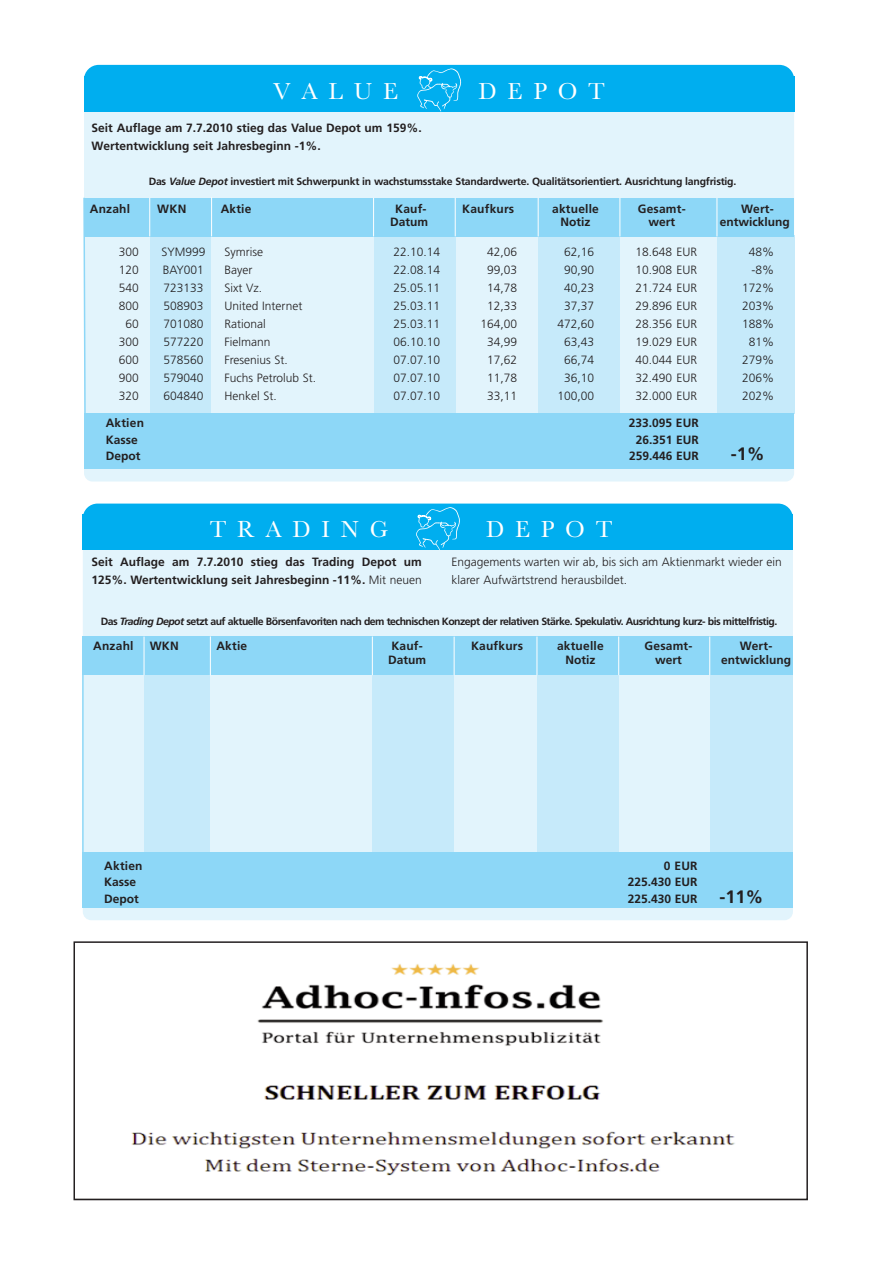
<style>
.page{position:relative;width:893px;height:1263px;background:#fff}
.page>*{position:absolute;margin:0;border:0;box-sizing:border-box;transform-origin:0 0}
.t1{font:24px "Baskerville";letter-spacing:.45em;color:#fff}
.t2{font:700 18px "Frutiger";color:#231f20}
.t3{font:300 12px/18px "Frutiger";color:#231f20}
.t4{font:700 12px/18px "Frutiger";color:#231f20}
.t5{font:700 10.5px "Frutiger";letter-spacing:-.05em;color:#231f20}
.t6{font:700 10.5px "Frutiger";letter-spacing:-.02em;color:#231f20}
.s1{font-style:italic}
.s2{font-weight:300}
.s3{font-size:18px}
</style>
<div class="page">
<div style="left:84px;top:85px;width:710px;height:396px;background:#e2f4fc;border-radius:9px"></div>
<div style="left:84px;top:65px;width:710px;height:29px;background:#00aeef;border-radius:15px"></div>
<div style="left:84px;top:76px;width:710px;height:35px;background:#00aeef"></div>
<div style="left:150px;top:235px;width:61px;height:180px;background:#c6eafa"></div>
<div style="left:374px;top:236px;width:81px;height:180px;background:#c6eafa"></div>
<div style="left:538px;top:235px;width:82px;height:181px;background:#c6eafa"></div>
<div style="left:717px;top:235px;width:77px;height:179px;background:#c6eafa"></div>
<div style="left:84px;top:198px;width:710px;height:38px;background:#8dd7f7"></div>
<div style="left:84px;top:414px;width:710px;height:55px;background:#8dd7f7"></div>
<hr style="left:149px;top:198px;width:1px;height:38px;background:#fff">
<svg style="left:83px;top:197px;width:4px;height:217px"></svg>
<hr style="left:211px;top:197px;width:1px;height:39px;background:#fff">
<hr style="left:373px;top:198px;width:1px;height:38px;background:#fff">
<hr style="left:455px;top:198px;width:1px;height:38px;background:#fff">
<hr style="left:538px;top:198px;width:1px;height:38px;background:#fff">
<hr style="left:619px;top:198px;width:1px;height:38px;background:#fff">
<hr style="left:717px;top:198px;width:1px;height:38px;background:#fff">
<svg style="left:417px;top:68px;width:44px;height:43px"></svg>
<div style="left:83px;top:523px;width:710px;height:397px;background:#e2f4fc;border-radius:9px"></div>
<div style="left:83px;top:504px;width:710px;height:29px;background:#00aeef;border-radius:15px"></div>
<div style="left:83px;top:514px;width:710px;height:36px;background:#00aeef"></div>
<div style="left:144px;top:674px;width:66px;height:180px;background:#c6eafa"></div>
<div style="left:373px;top:674px;width:81px;height:181px;background:#c6eafa"></div>
<div style="left:537px;top:673px;width:82px;height:181px;background:#c6eafa"></div>
<div style="left:711px;top:674px;width:82px;height:178px;background:#c6eafa"></div>
<div style="left:82px;top:636px;width:711px;height:39px;background:#8dd7f7"></div>
<div style="left:82px;top:852px;width:711px;height:56px;background:#8dd7f7"></div>
<hr style="left:144px;top:636px;width:1px;height:39px;background:#fff">
<hr style="left:82px;top:637px;width:2px;height:215px;background:#8dd7f7">
<hr style="left:210px;top:636px;width:1px;height:39px;background:#fff">
<hr style="left:372px;top:636px;width:1px;height:39px;background:#fff">
<hr style="left:454px;top:637px;width:1px;height:38px;background:#fff">
<hr style="left:537px;top:636px;width:1px;height:39px;background:#fff">
<hr style="left:618px;top:636px;width:1px;height:39px;background:#fff">
<hr style="left:709px;top:636px;width:1px;height:39px;background:#fff">
<svg style="left:416px;top:507px;width:44px;height:43px"></svg>
<img style="left:131px;top:964px;width:604px;height:212px">
<div style="left:74px;top:941px;width:734px;height:259px;border:2px solid #231f20"></div>
<h1 class="t1" style="left:273px;top:76px;width:126px">VALUE</h1>
<h1 class="t1" style="left:478px;top:76px;width:128px">DEPOT</h1>
<p class="t4" style="left:92px;top:120px;width:332px">Seit Auflage am 7.7.2010 stieg das Value Depot um 159%.<br>Wertentwicklung seit Jahresbeginn -1%.</p>
<p class="t6" style="left:149px;top:177px;width:589px">Das <span class="s1">Value Depot</span> investiert mit Schwerpunkt in wachstumsstake Standardwerte. Qualitätsorientiert. Ausrichtung langfristig.</p>
<p class="t4" style="left:90px;top:201px;width:42px">Anzahl</p>
<p class="t4" style="left:157px;top:201px;width:31px">WKN</p>
<p class="t4" style="left:221px;top:201px;width:32px">Aktie</p>
<p class="t4" style="left:395px;top:201px;width:33px">Kauf-</p>
<p class="t4" style="left:462px;top:201px;width:54px">Kaufkurs</p>
<p class="t4" style="left:552px;top:201px;width:48px">aktuelle</p>
<p class="t4" style="left:638px;top:201px;width:49px">Gesamt-</p>
<p class="t4" style="left:741px;top:201px;width:34px">Wert-</p>
<p class="t4" style="left:390px;top:214px;width:39px">Datum</p>
<p class="t4" style="left:561px;top:214px;width:31px">Notiz</p>
<p class="t4" style="left:648px;top:214px;width:28px">wert</p>
<p class="t4" style="left:720px;top:214px;width:71px">entwicklung</p>
<p class="t3" style="left:119px;top:244px;width:22px">300</p>
<p class="t3" style="left:161px;top:244px;width:46px">SYM999</p>
<p class="t3" style="left:224px;top:244px;width:40px">Symrise</p>
<p class="t3" style="left:393px;top:244px;width:48px">22.10.14</p>
<p class="t3" style="left:487px;top:244px;width:32px">42,06</p>
<p class="t3" style="left:119px;top:262px;width:22px">120</p>
<p class="t3" style="left:163px;top:262px;width:42px">BAY001</p>
<p class="t3" style="left:224px;top:262px;width:29px">Bayer</p>
<p class="t3" style="left:393px;top:262px;width:48px">22.08.14</p>
<p class="t3" style="left:487px;top:262px;width:32px">99,03</p>
<p class="t3" style="left:119px;top:280px;width:22px">540</p>
<p class="t3" style="left:163px;top:280px;width:42px">723133</p>
<p class="t3" style="left:224px;top:280px;width:39px">Sixt Vz.</p>
<p class="t3" style="left:393px;top:280px;width:48px">25.05.11</p>
<p class="t3" style="left:487px;top:280px;width:32px">14,78</p>
<p class="t3" style="left:119px;top:298px;width:22px">800</p>
<p class="t3" style="left:163px;top:298px;width:42px">508903</p>
<p class="t3" style="left:224px;top:298px;width:79px">United Internet</p>
<p class="t3" style="left:393px;top:298px;width:48px">25.03.11</p>
<p class="t3" style="left:487px;top:298px;width:32px">12,33</p>
<p class="t3" style="left:125px;top:316px;width:15px">60</p>
<p class="t3" style="left:163px;top:316px;width:42px">701080</p>
<p class="t3" style="left:224px;top:316px;width:43px">Rational</p>
<p class="t3" style="left:393px;top:316px;width:48px">25.03.11</p>
<p class="t3" style="left:480px;top:316px;width:38px">164,00</p>
<p class="t3" style="left:119px;top:334px;width:22px">300</p>
<p class="t3" style="left:163px;top:334px;width:42px">577220</p>
<p class="t3" style="left:224px;top:334px;width:47px">Fielmann</p>
<p class="t3" style="left:393px;top:334px;width:48px">06.10.10</p>
<p class="t3" style="left:487px;top:334px;width:32px">34,99</p>
<p class="t3" style="left:119px;top:352px;width:22px">600</p>
<p class="t3" style="left:163px;top:352px;width:42px">578560</p>
<p class="t3" style="left:224px;top:352px;width:65px">Fresenius St.</p>
<p class="t3" style="left:393px;top:352px;width:48px">07.07.10</p>
<p class="t3" style="left:487px;top:352px;width:32px">17,62</p>
<p class="t3" style="left:119px;top:370px;width:22px">900</p>
<p class="t3" style="left:163px;top:370px;width:42px">579040</p>
<p class="t3" style="left:224px;top:370px;width:93px">Fuchs Petrolub St.</p>
<p class="t3" style="left:393px;top:370px;width:48px">07.07.10</p>
<p class="t3" style="left:487px;top:370px;width:32px">11,78</p>
<p class="t3" style="left:119px;top:388px;width:22px">320</p>
<p class="t3" style="left:163px;top:388px;width:42px">604840</p>
<p class="t3" style="left:224px;top:388px;width:54px">Henkel St.</p>
<p class="t3" style="left:393px;top:388px;width:48px">07.07.10</p>
<p class="t3" style="left:487px;top:388px;width:32px">33,11</p>
<p class="t4" style="left:106px;top:415px;width:40px">Aktien</p>
<p class="t4" style="left:629px;top:415px;width:72px">233.095 EUR</p>
<p class="t4" style="left:106px;top:431px;width:33px">Kasse</p>
<p class="t4" style="left:636px;top:431px;width:65px">26.351 EUR</p>
<p class="t4" style="left:106px;top:448px;width:36px">Depot</p>
<p class="t4" style="left:629px;top:448px;width:71px">259.446 EUR</p>
<h2 class="t2" style="left:731px;top:447px;width:35px">-1%</h2>
<p class="t3" style="left:742px;top:244px;width:34px;text-align:right">48% -8%<br>172%<br>203%<br>188%<br>81%<br>279%<br>206%<br>202%</p>
<p class="t3" style="left:557px;top:244px;width:38px;text-align:center">62,16<br>90,90<br>40,23<br>37,37<br>472,60<br>63,43<br>66,74<br>36,10<br>100,00</p>
<p class="t3" style="left:635px;top:244px;width:63px;text-align:justify">18.648 EUR 10.908 EUR 21.724 EUR 29.896 EUR 28.356 EUR 19.029 EUR 40.044 EUR 32.490 EUR 32.000 EUR</p>
<h1 class="t1" style="left:210px;top:515px;width:180px">TRADING</h1>
<h1 class="t1" style="left:486px;top:515px;width:128px">DEPOT</h1>
<p class="t4" style="left:92px;top:554px;width:332px">Seit Auflage am 7.7.2010 stieg das Trading Depot um<br>125%. Wertentwicklung seit Jahresbeginn -11%. <span class="s2">Mit neuen</span></p>
<p class="t3" style="left:451px;top:554px;width:332px">Engagements warten wir ab, bis sich am Aktienmarkt wieder ein klarer Aufwärtstrend herausbildet.</p>
<p class="t5" style="left:101px;top:617px;width:678px">Das <span class="s1">Trading Depot</span> setzt auf aktuelle Börsenfavoriten nach dem technischen Konzept der relativen Stärke. Spekulativ. Ausrichtung kurz- bis mittelfristig.</p>
<p class="t4" style="left:93px;top:638px;width:42px">Anzahl</p>
<p class="t4" style="left:150px;top:638px;width:31px">WKN</p>
<p class="t4" style="left:216px;top:638px;width:32px">Aktie</p>
<p class="t4" style="left:391px;top:638px;width:33px">Kauf-</p>
<p class="t4" style="left:471px;top:638px;width:54px">Kaufkurs</p>
<p class="t4" style="left:557px;top:638px;width:48px">aktuelle</p>
<p class="t4" style="left:645px;top:638px;width:49px">Gesamt-</p>
<p class="t4" style="left:740px;top:638px;width:34px">Wert-</p>
<p class="t4" style="left:388px;top:652px;width:39px">Datum</p>
<p class="t4" style="left:565px;top:652px;width:31px">Notiz</p>
<p class="t4" style="left:655px;top:652px;width:28px">wert</p>
<p class="t4" style="left:721px;top:652px;width:71px">entwicklung</p>
<p class="t4" style="left:104px;top:857px;width:40px">Aktien</p>
<p class="t4" style="left:664px;top:857px;width:35px">0 EUR</p>
<p class="t4" style="left:104px;top:874px;width:33px">Kasse</p>
<p class="t4" style="left:628px;top:874px;width:71px">225.430 EUR</p>
<p class="t4" style="left:104px;top:890px;width:36px">Depot</p>
<p class="t4" style="left:628px;top:890px;width:137px">225.430 EUR <span class="s3">-11%</span></p>
</div>
